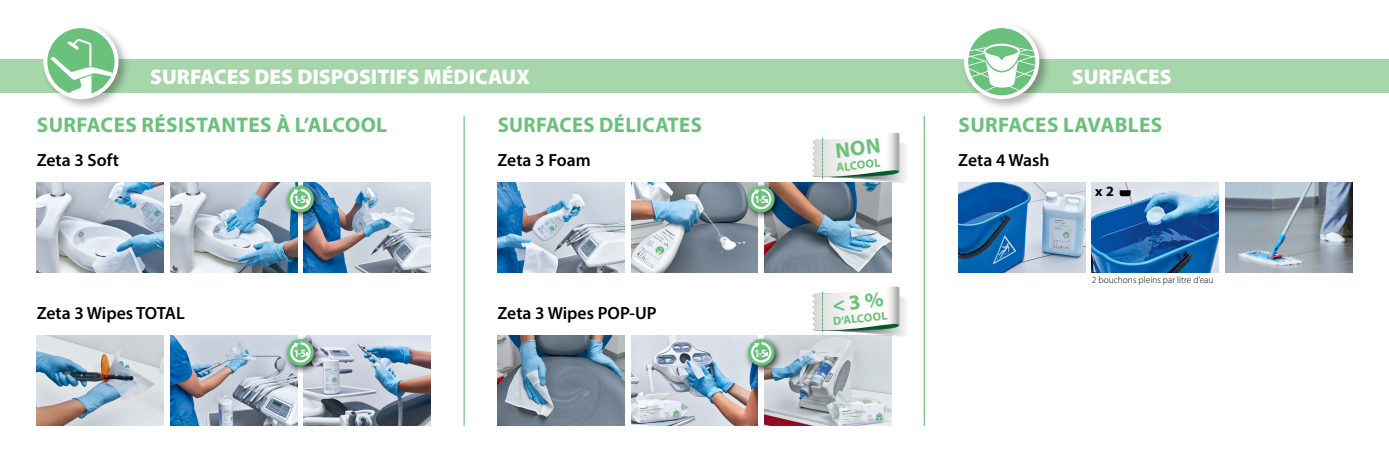
<style>
.page{position:relative;width:1389px;height:450px;background:#fff}
.page>*{position:absolute;margin:0;border:0;box-sizing:border-box;transform-origin:0 0}
.t1{font:700 21.21px "Myriad Pro";letter-spacing:.02em;color:#6ac17b}
.t2{font:900 21.21px "Myriad Pro";color:#fff}
.t3{font:600 17.67px "Myriad Pro";color:#000}
.t4{font:700 14.13px "Myriad Pro";color:#000}
.t5{font:700 11.79px "Myriad Pro";color:#6ac17b}
.t6{font:700 11.07px "Myriad Pro";color:#fff;scale:.9 1}
.t7{font:300 9.42px "Myriad Pro";color:#000}
</style>
<div class="page">
<div style="left:0;top:59px;width:1389px;height:34px;background:#a6d6aa"></div>
<img style="left:37px;top:182px;width:127px;height:90px">
<img style="left:37px;top:336px;width:127px;height:90px">
<img style="left:304px;top:182px;width:127px;height:90px">
<img style="left:170px;top:336px;width:127px;height:90px">
<img style="left:170px;top:182px;width:127px;height:90px">
<img style="left:304px;top:336px;width:127px;height:90px">
<img style="left:631px;top:182px;width:127px;height:90px">
<img style="left:631px;top:336px;width:127px;height:90px">
<img style="left:765px;top:182px;width:126px;height:90px">
<img style="left:765px;top:336px;width:126px;height:90px">
<img style="left:498px;top:182px;width:126px;height:90px">
<img style="left:498px;top:336px;width:126px;height:90px">
<hr style="left:924px;top:116px;width:1px;height:310px;background:#6ac17b">
<hr style="left:464px;top:116px;width:1px;height:310px;background:#6ac17b">
<img style="left:958px;top:182px;width:127px;height:90px">
<img style="left:1092px;top:182px;width:127px;height:90px">
<img style="left:1225px;top:182px;width:127px;height:90px">
<svg style="left:1120px;top:190px;width:11px;height:6px"></svg>
<div style="left:283px;top:182px;width:40px;height:39px;background:#000;opacity:.75"></div>
<div style="left:287px;top:186px;width:27px;height:26px;background:#6ac17b;border-radius:50%"></div>
<svg style="left:290px;top:189px;width:21px;height:20px"></svg>
<div style="left:283px;top:335px;width:40px;height:40px;background:#000;opacity:.75"></div>
<div style="left:287px;top:339px;width:27px;height:27px;background:#6ac17b;border-radius:50%"></div>
<svg style="left:290px;top:342px;width:21px;height:21px"></svg>
<div style="left:744px;top:182px;width:39px;height:39px;background:#000;opacity:.75"></div>
<svg style="left:748px;top:186px;width:27px;height:26px"></svg>
<svg style="left:751px;top:189px;width:20px;height:20px"></svg>
<div style="left:744px;top:335px;width:39px;height:40px;background:#000;opacity:.75"></div>
<svg style="left:748px;top:339px;width:27px;height:27px"></svg>
<svg style="left:751px;top:342px;width:20px;height:21px"></svg>
<div style="left:41px;top:22px;width:90px;height:89px;background:#000;opacity:.3"></div>
<svg style="left:45px;top:26px;width:72px;height:71px"></svg>
<svg style="left:51px;top:39px;width:62px;height:58px;background:#96d2a2"></svg>
<div style="left:43px;top:24px;width:76px;height:75px;border:4px solid #fff;border-radius:50%"></div>
<div style="left:962px;top:22px;width:89px;height:89px;background:#000;opacity:.3"></div>
<svg style="left:966px;top:26px;width:71px;height:71px"></svg>
<svg style="left:966px;top:44px;width:71px;height:53px;background:#abd9b4"></svg>
<div style="left:964px;top:24px;width:75px;height:75px;border:4px solid #fff;border-radius:50%"></div>
<svg style="left:813px;top:287px;width:93px;height:52px"></svg>
<svg style="left:813px;top:133px;width:93px;height:52px"></svg>
<p class="t2" style="left:150px;top:65px;width:381px">SURFACES DES DISPOSITIFS MÉDICAUX</p>
<p class="t2" style="left:1072px;top:65px;width:102px">SURFACES</p>
<p class="t1" style="left:37px;top:111px;width:352px">SURFACES RÉSISTANTES À L’ALCOOL</p>
<p class="t1" style="left:498px;top:111px;width:206px">SURFACES DÉLICATES</p>
<p class="t1" style="left:958px;top:111px;width:205px">SURFACES LAVABLES</p>
<p class="t3" style="left:37px;top:148px;width:84px">Zeta 3 Soft</p>
<p class="t3" style="left:37px;top:302px;width:150px">Zeta 3 Wipes TOTAL</p>
<p class="t6" style="left:294px;top:192px;width:15px">1-5</p>
<p class="t6" style="left:294px;top:346px;width:15px">1-5</p>
<p class="t3" style="left:497px;top:148px;width:95px">Zeta 3 Foam</p>
<p class="t3" style="left:497px;top:302px;width:161px">Zeta 3 Wipes POP-UP</p>
<p class="t6" style="left:755px;top:192px;width:15px">1-5</p>
<p class="t6" style="left:755px;top:346px;width:15px">1-5</p>
<p class="t5" style="left:849px;top:158px;width:32px;rotate:-7deg">COOL</p>
<p class="t5" style="left:850px;top:312px;width:31px;rotate:-7deg">LCOO</p>
<p class="t3" style="left:958px;top:148px;width:93px">Zeta 4 Wash</p>
<p class="t4" style="left:1095px;top:182px;width:20px">x 2</p>
<p class="t7" style="left:1092px;top:275px;width:123px">2 bouchons pleins par litre d’eau</p>
</div>
